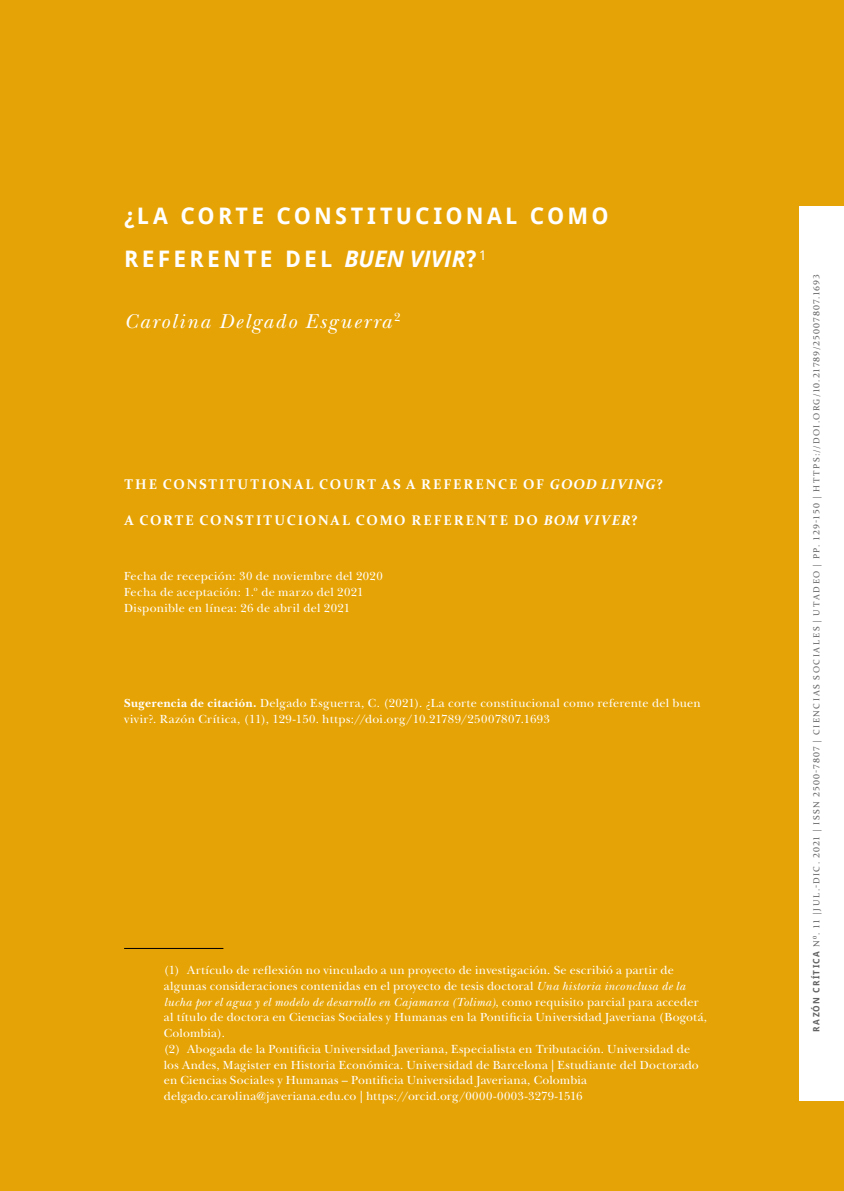
<style>
.page{position:relative;width:844px;height:1191px;background:#fff}
.page>*{position:absolute;margin:0;border:0;box-sizing:border-box;transform-origin:0 0}
.t1{font:700 22.75px/43.8px "Droid Sans";letter-spacing:.145em;color:#fff}
.t2{font:italic 21px "New Baskerville Std";letter-spacing:.09em;color:#fff}
.t3{font:700 14px "Constantia";letter-spacing:.13em;color:#fff}
.t4{font:12.25px/15.8px "New Baskerville Std";letter-spacing:.015em;color:#fff}
.t5{font:8.75px "Constantia";letter-spacing:.165em;color:#646363}
.s1{font-family:"Open Sans";font-style:italic}
.s2{font-style:italic}
.s3{font-weight:700}
.s4{font-family:"Droid Sans";font-weight:700}
</style>
<div class="page">
<div style="left:0;top:0;width:843px;height:1191px;background:#e6a305"></div>
<div style="left:799px;top:206px;width:44px;height:894px;background:#fff"></div>
<hr style="left:124px;top:948px;width:99px;height:1px;background:#000">
<h1 class="t1" style="left:124px;top:193px;width:486px">¿LA CORTE CONSTITUCIONAL COMO<br>REFERENTE DEL <span class="s1">BUEN VIVIR</span>?<sup>1</sup></h1>
<h2 class="t2" style="left:124px;top:309px;width:278px">Carolina Delgado Esguerra <sup>2</sup></h2>
<p class="t3" style="left:124px;top:474px;width:539px">THE CONSTITUTIONAL COURT AS A REFERENCE OF <span class="s2">GOOD LIVING</span>?</p>
<p class="t3" style="left:124px;top:510px;width:514px">A CORTE CONSTITUCIONAL COMO REFERENTE DO <span class="s2">BOM VIVER</span>?</p>
<p class="t4" style="left:124px;top:568px;width:260px">Fecha de recepción: 30 de noviembre del 2020<br>Fecha de aceptación: 1.º de marzo del 2021<br>Disponible en línea: 26 de abril del 2021</p>
<p class="t4" style="left:124px;top:695px;width:578px"><span class="s3">Sugerencia de citación.</span> Delgado Esguerra, C. (2021). ¿La corte constitucional como referente del buen vivir?. Razón Crítica, (11), 129-150. https://doi.org/10.21789/25007807.1693</p>
<p class="t4" style="left:164px;top:962px;width:544px">(1) Artículo de reflexión no vinculado a un proyecto de investigación. Se escribió a partir de algunas consideraciones contenidas en el proyecto de tesis doctoral <span class="s2">Una historia inconclusa de la lucha por el agua y el modelo de desarrollo en Cajamarca (Tolima)</span>, como requisito parcial para acceder al título de doctora en Ciencias Sociales y Humanas en la Pontificia Universidad Javeriana (Bogotá, Colombia).<br>(2) Abogada de la Pontificia Universidad Javeriana, Especialista en Tributación. Universidad de los Andes, Magister en Historia Económica. Universidad de Barcelona | Estudiante del Doctorado en Ciencias Sociales y Humanas – Pontificia Universidad Javeriana, Colombia delgado.carolina@javeriana.edu.co | https://orcid.org/0000-0003-3279-1516</p>
<p class="t5" style="left:810px;top:1031px;width:758px;rotate:-90deg"><span class="s4">RAZÓN CRÍTICA</span> N⁰. 11 |JUL.-DIC. 2021 | ISSN 2500-7807 | CIENCIAS SOCIALES | UTADEO | PP. 129-150 | HTTPS://DOI.ORG/10.21789/25007807.1693</p>
</div>
